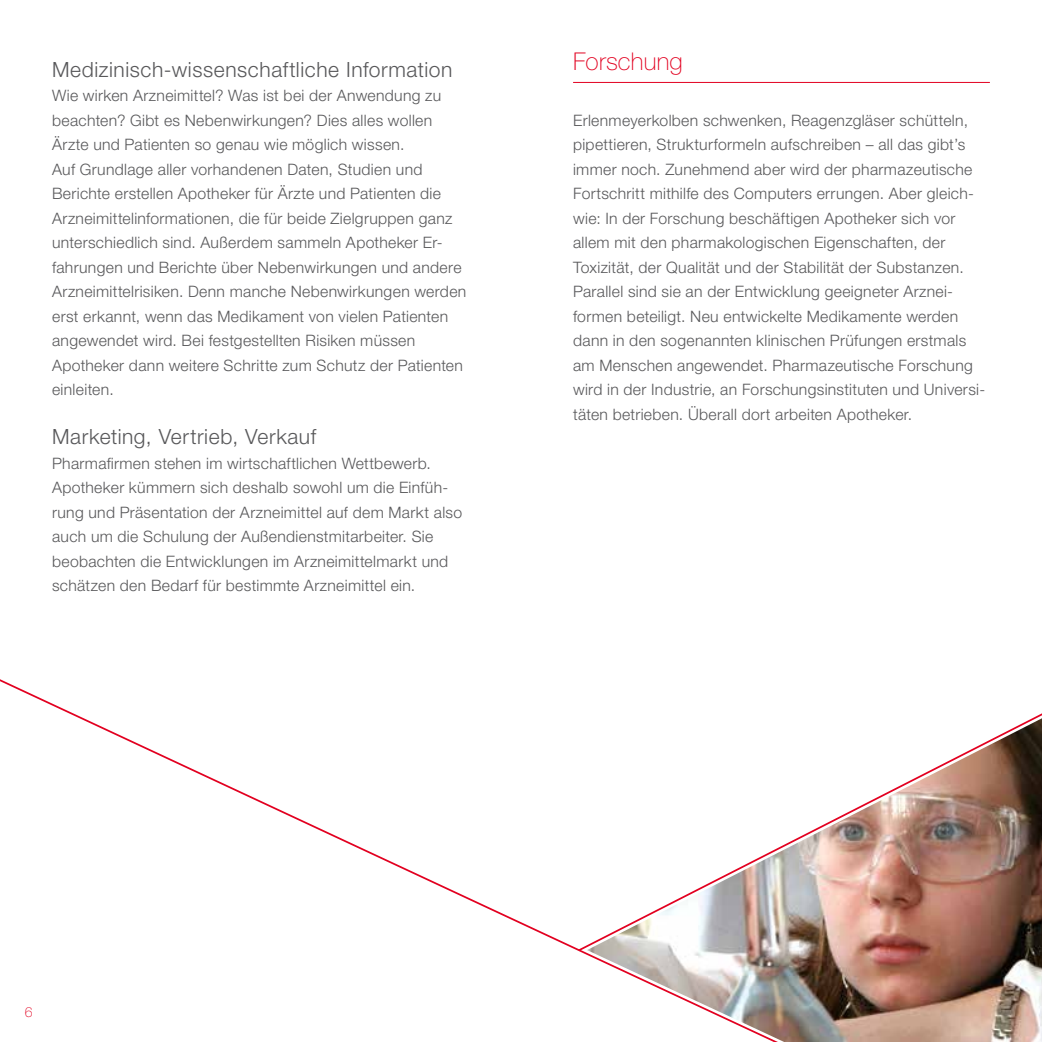
<style>
.page{position:relative;width:1042px;height:1042px;background:#fff}
.page>*{position:absolute;margin:0;border:0;box-sizing:border-box;transform-origin:0 0}
.t1{font:100 24.5px "Helvetica Neue LT Std";letter-spacing:.005em;color:#e20020}
.t2{font:300 21px "Helvetica Neue LT Std";letter-spacing:.03em;color:#58585a}
.t3{font:300 15.75px/24.5px "Helvetica Neue LT Std";letter-spacing:.02em;color:#58585a}
.t4{font:100 14px "Helvetica Neue LT Std";color:#e20020}
</style>
<div class="page">
<img style="left:923px;top:960px;width:119px;height:82px">
<svg style="left:916px;top:952px;width:126px;height:8px"></svg>
<hr style="left:573px;top:82px;width:417px;height:1px;background:#e20020">
<svg style="left:0;top:679px;width:916px;height:363px"></svg>
<img style="left:576px;top:679px;width:466px;height:273px">
<h2 class="t2" style="left:52px;top:56px;width:402px">Medizinisch-wissenschaftliche Information</h2>
<p class="t3" style="left:52px;top:83px;width:416px">Wie wirken Arzneimittel? Was ist bei der Anwendung zu beachten? Gibt es Nebenwirkungen? Dies alles wollen Ärzte und Patienten so genau wie möglich wissen.<br>Auf Grundlage aller vorhandenen Daten, Studien und Berichte erstellen Apotheker für Ärzte und Patienten die Arzneimittelinformationen, die für beide Zielgruppen ganz unterschiedlich sind. Außerdem sammeln Apotheker Er&shy;fahrungen und Berichte über Nebenwirkungen und andere Arzneimittelrisiken. Denn manche Nebenwirkungen werden erst erkannt, wenn das Medikament von vielen Patienten angewendet wird. Bei festgestellten Risiken müssen Apotheker dann weitere Schritte zum Schutz der Patienten einleiten.</p>
<h2 class="t2" style="left:52px;top:424px;width:266px">Marketing, Vertrieb, Verkauf</h2>
<p class="t3" style="left:52px;top:450px;width:412px">Pharmafirmen stehen im wirtschaftlichen Wettbewerb.<br>Apotheker kümmern sich deshalb sowohl um die Einfüh&shy;rung und Präsentation der Arzneimittel auf dem Markt also auch um die Schulung der Außendienstmitarbeiter. Sie beobachten die Entwicklungen im Arzneimittelmarkt und schätzen den Bedarf für bestimmte Arzneimittel ein.</p>
<h1 class="t1" style="left:573px;top:47px;width:111px">Forschung</h1>
<p class="t3" style="left:573px;top:107px;width:413px">Erlenmeyerkolben schwenken, Reagenzgläser schütteln, pipettieren, Strukturformeln aufschreiben – all das gibt’s immer noch. Zunehmend aber wird der pharmazeutische Fortschritt mithilfe des Computers errungen. Aber gleich&shy;wie: In der Forschung beschäftigen Apotheker sich vor allem mit den pharmakologischen Eigenschaften, der Toxizität, der Qualität und der Stabilität der Substanzen.<br>Parallel sind sie an der Entwicklung geeigneter Arznei&shy;formen beteiligt. Neu entwickelte Medikamente werden dann in den sogenannten klinischen Prüfungen erstmals am Menschen angewendet. Pharmazeutische Forschung wird in der Industrie, an Forschungsinstituten und Universi&shy;täten betrieben. Überall dort arbeiten Apotheker.</p>
<p class="t4" style="left:25px;top:1004px;width:9px">6</p>
</div>
